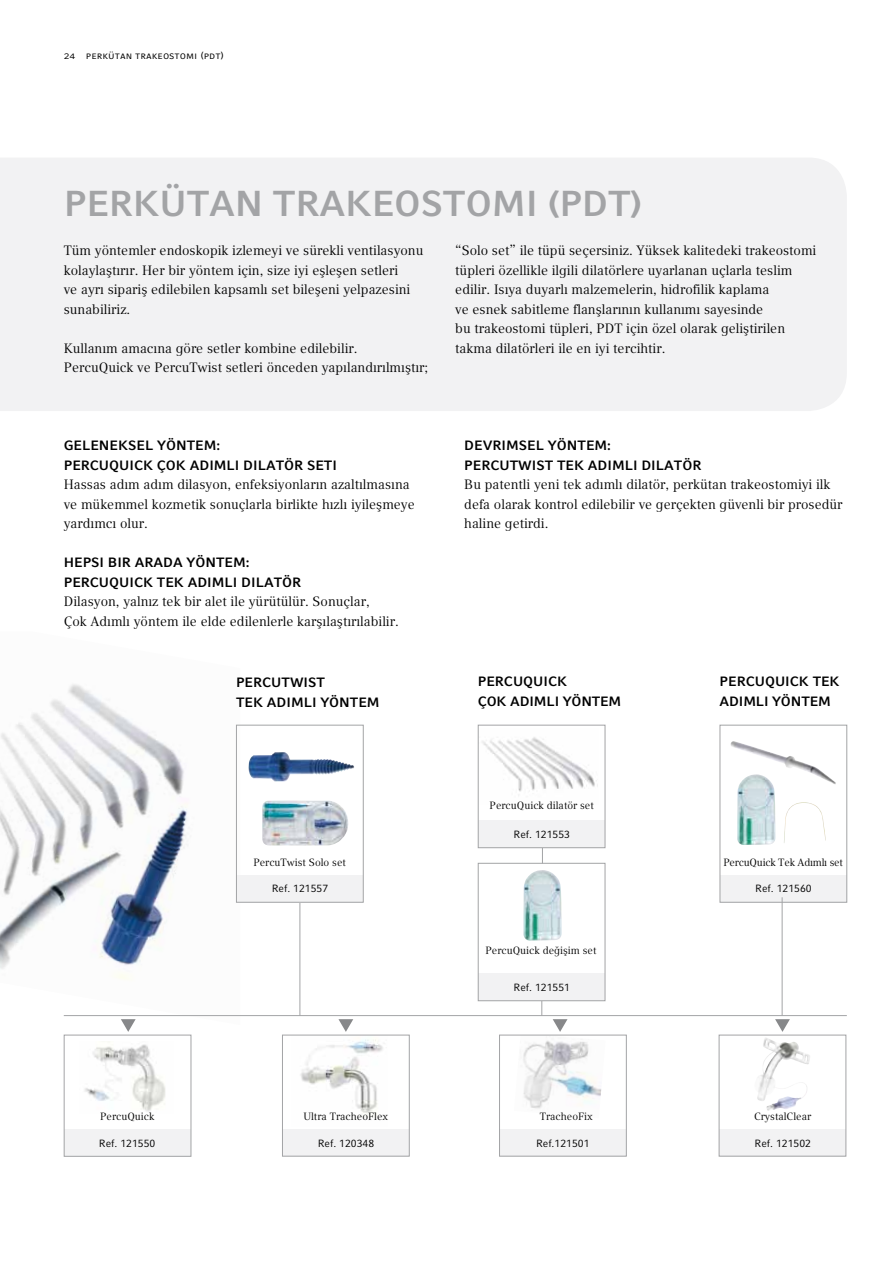
<style>
.page{position:relative;width:893px;height:1263px;background:#fff}
.page>*{position:absolute;margin:0;border:0;box-sizing:border-box;transform-origin:0 0}
.t1{font:700 36px "Compatil Fact LT Pro";letter-spacing:-.005em;color:#a3a4a6}
.t2{font:13.5px/19.5px "Compatil Text LT Pro";color:#000}
.t3{font:700 13.5px/19.5px "Compatil Fact LT Pro";color:#000}
.t4{font:10.5px "Compatil Fact LT Pro";color:#000}
.t5{font:10.5px "Compatil Text LT Pro";color:#000}
.t6{font:10.5px "Compatil Text LT Pro";letter-spacing:-.02em;color:#000}
</style>
<div class="page">
<img style="left:0;top:684px;width:240px;height:333px">
<div style="left:0;top:158px;width:847px;height:253px;background:#f2f2f3"></div>
<hr style="left:64px;top:1015px;width:783px;height:1px;background:#a3a4a6">
<svg style="left:338px;top:1019px;width:15px;height:13px"></svg>
<svg style="left:121px;top:1019px;width:15px;height:13px"></svg>
<svg style="left:553px;top:1019px;width:14px;height:13px"></svg>
<svg style="left:775px;top:1019px;width:15px;height:13px"></svg>
<hr style="left:300px;top:897px;width:1px;height:119px;background:#a3a4a6">
<img style="left:262px;top:800px;width:86px;height:45px">
<img style="left:248px;top:752px;width:106px;height:30px">
<div style="left:237px;top:875px;width:126px;height:27px;background:#f2f2f3"></div>
<div style="left:236px;top:725px;width:128px;height:178px;border:1px solid #a3a4a6"></div>
<div style="left:64px;top:1129px;width:127px;height:27px;background:#f2f2f3"></div>
<img style="left:84px;top:1044px;width:82px;height:68px">
<div style="left:64px;top:1035px;width:127px;height:122px;border:1px solid #a3a4a6"></div>
<div style="left:499px;top:1129px;width:127px;height:27px;background:#f2f2f3"></div>
<img style="left:523px;top:1040px;width:78px;height:69px">
<div style="left:499px;top:1035px;width:128px;height:121px;border:1px solid #a3a4a6"></div>
<div style="left:283px;top:1129px;width:126px;height:27px;background:#f2f2f3"></div>
<img style="left:300px;top:1039px;width:83px;height:78px">
<div style="left:282px;top:1035px;width:128px;height:121px;border:1px solid #a3a4a6"></div>
<svg style="left:541px;top:1001px;width:1px;height:14px"></svg>
<svg style="left:542px;top:848px;width:1px;height:15px"></svg>
<div style="left:478px;top:820px;width:127px;height:28px;background:#f2f2f3"></div>
<div style="left:478px;top:973px;width:127px;height:27px;background:#f2f2f3"></div>
<img style="left:482px;top:737px;width:116px;height:59px">
<div style="left:478px;top:725px;width:127px;height:123px;border:1px solid #a3a4a6"></div>
<img style="left:523px;top:870px;width:39px;height:71px">
<div style="left:478px;top:863px;width:127px;height:138px;border:1px solid #a3a4a6"></div>
<div style="left:719px;top:1129px;width:127px;height:27px;background:#f2f2f3"></div>
<img style="left:757px;top:1039px;width:50px;height:72px">
<div style="left:719px;top:1035px;width:127px;height:121px;border:1px solid #a3a4a6"></div>
<div style="left:720px;top:875px;width:127px;height:27px;background:#f2f2f3"></div>
<div style="left:720px;top:725px;width:127px;height:178px;border:1px solid #a3a4a6"></div>
<hr style="left:782px;top:897px;width:1px;height:119px;background:#a3a4a6">
<img style="left:730px;top:741px;width:106px;height:43px">
<img style="left:737px;top:774px;width:40px;height:71px">
<img style="left:784px;top:802px;width:42px;height:41px">
<p class="t4" style="left:64px;top:49px;width:162px">24 Perkütan trakeostomi (PDT)</p>
<h1 class="t1" style="left:64px;top:182px;width:580px">PERKÜTAN TRAKEOSTOMI (PDT)</h1>
<p class="t2" style="left:64px;top:241px;width:361px">Tüm yöntemler endoskopik izlemeyi ve sürekli ventilasyonu kolaylaştırır. Her bir yöntem için, size iyi eşleşen setleri<br>ve ayrı sipariş edilebilen kapsamlı set bileşeni yelpazesini sunabiliriz.</p>
<p class="t2" style="left:64px;top:338px;width:366px">Kullanım amacına göre setler kombine edilebilir.<br>PercuQuick ve PercuTwist setleri önceden yapılandırılmıştır;</p>
<p class="t2" style="left:455px;top:241px;width:363px">“Solo set” ile tüpü seçersiniz. Yüksek kalitedeki trakeostomi tüpleri özellikle ilgili dilatörlere uyarlanan uçlarla teslim edilir. Isıya duyarlı malzemelerin, hidrofilik kaplama<br>ve esnek sabitleme flanşlarının kullanımı sayesinde<br>bu trakeostomi tüpleri, PDT için özel olarak geliştirilen takma dilatörleri ile en iyi tercihtir.</p>
<p class="t3" style="left:64px;top:436px;width:275px">GELEN EKSEL YÖNTEM:<br>PERCUQUICK ÇOK ADI MLI DILATÖR SETI</p>
<p class="t2" style="left:64px;top:475px;width:352px">Hassas adım adım dilasyon, enfeksiyonların azaltılmasına ve mükemmel kozmetik sonuçlarla birlikte hızlı iyileşmeye yardımcı olur.</p>
<p class="t3" style="left:64px;top:553px;width:236px">HEPSI BIR ARADA YÖNTEM:<br>PERCUQUICK TEK ADI MLI DILATÖR</p>
<p class="t2" style="left:64px;top:592px;width:337px">Dilasyon, yalnız tek bir alet ile yürütülür. Sonuçlar,<br>Çok Adımlı yöntem ile elde edilenlerle karşılaştırılabilir.</p>
<p class="t3" style="left:464px;top:436px;width:235px">DEVRIMSEL YÖNTEM:<br>PERCUTWIST TEK ADI MLI DILATÖR</p>
<p class="t2" style="left:464px;top:475px;width:380px">Bu patentli yeni tek adımlı dilatör, perkütan trakeostomiyi ilk defa olarak kontrol edilebilir ve gerçekten güvenli bir prosedür haline getirdi.</p>
<p class="t3" style="left:236px;top:673px;width:145px">PERCUTWIST<br>TEK ADI MLI YÖNTEM</p>
<p class="t3" style="left:478px;top:672px;width:145px">PERCUQUICK<br>ÇOK ADI MLI YÖNTEM</p>
<p class="t3" style="left:720px;top:672px;width:121px">PERCUQUICK TEK<br>ADI MLI YÖNTEM</p>
<p class="t5" style="left:490px;top:799px;width:106px">PercuQuick dilatör set</p>
<p class="t5" style="left:100px;top:1110px;width:56px">PercuQuick</p>
<p class="t4" style="left:99px;top:1137px;width:58px">Ref. 121550</p>
<p class="t5" style="left:253px;top:856px;width:94px">PercuTwist Solo set</p>
<p class="t4" style="left:272px;top:883px;width:58px">Ref. 121557</p>
<p class="t5" style="left:303px;top:1110px;width:86px">Ultra TracheoFlex</p>
<p class="t4" style="left:318px;top:1137px;width:58px">Ref. 120348</p>
<p class="t4" style="left:514px;top:828px;width:58px">Ref. 121553</p>
<p class="t5" style="left:485px;top:944px;width:112px">PercuQuick değişim set</p>
<p class="t4" style="left:514px;top:981px;width:58px">Ref. 121551</p>
<p class="t5" style="left:540px;top:1110px;width:55px">TracheoFix</p>
<p class="t4" style="left:536px;top:1137px;width:55px">Ref.121501</p>
<p class="t6" style="left:723px;top:856px;width:121px">PercuQuick Tek Adımlı set</p>
<p class="t4" style="left:755px;top:883px;width:58px">Ref. 121560</p>
<p class="t5" style="left:754px;top:1110px;width:59px">CrystalClear</p>
<p class="t4" style="left:755px;top:1137px;width:58px">Ref. 121502</p>
</div>
